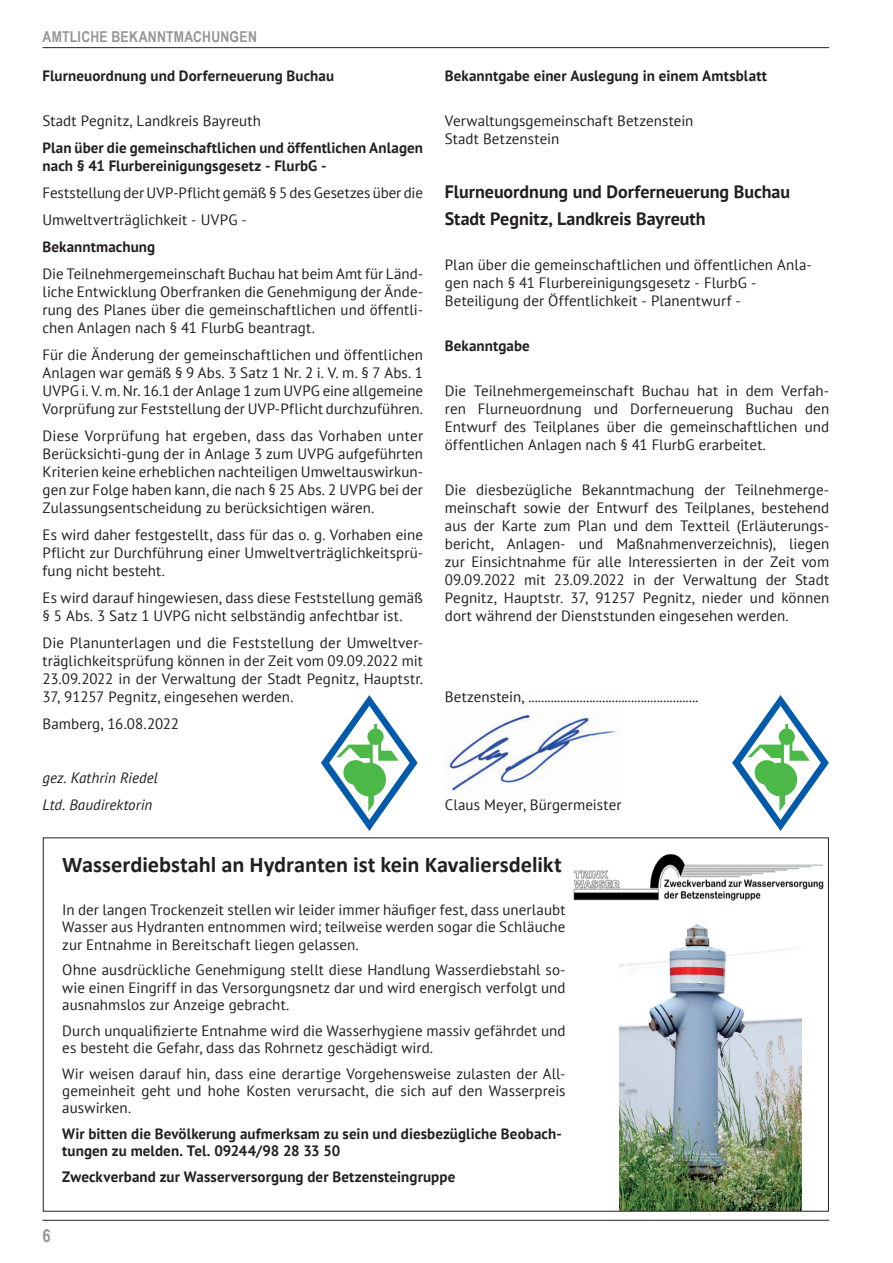
<style>
.page{position:relative;width:893px;height:1263px;background:#fff}
.page>*{position:absolute;margin:0;border:0;box-sizing:border-box;transform-origin:0 0}
.t1{font:700 22.5px "Calibri";letter-spacing:-.005em;color:#231f20}
.t2{font:700 18px/27px "PT Sans";color:#231f20}
.t3{font:700 18px "Arial Narrow";color:#939598}
.t4{font:15px/18px "PT Sans";letter-spacing:.005em;color:#231f20;text-align:justify}
.t5{font:700 15px/17.2px "PT Sans";letter-spacing:.005em;color:#231f20}
.t6{font:italic 15px/27px "PT Sans";letter-spacing:.005em;color:#231f20}
.t7{font:700 15px "Arial Narrow";letter-spacing:.015em;color:#939598}
</style>
<div class="page">
<hr style="left:43px;top:47px;width:786px;height:1px;background:#231f20">
<hr style="left:43px;top:1220px;width:786px;height:1px;background:#231f20">
<img style="left:619px;top:924px;width:182px;height:285px">
<img style="left:574px;top:854px;width:250px;height:46px">
<img style="left:445px;top:712px;width:172px;height:81px">
<svg style="left:321px;top:695px;width:97px;height:136px"></svg>
<svg style="left:732px;top:695px;width:97px;height:136px"></svg>
<p class="t7" style="left:43px;top:26px;width:216px">AMTLICHE BEKANNTMACHUNGEN</p>
<p class="t5" style="left:43px;top:67px;width:293px">Flurneuordnung und Dorferneuerung Buchau</p>
<p class="t4" style="left:43px;top:111px;width:220px">Stadt Pegnitz, Landkreis Bayreuth</p>
<p class="t5" style="left:43px;top:138px;width:382px;line-height:18px">Plan über die gemeinschaftlichen und öffentlichen Anlagen nach § 41 Flurbereinigungsgesetz - FlurbG -</p>
<p class="t4" style="left:43px;top:179px;width:382px;line-height:27px">Feststellung der UVP-Pflicht gemäß § 5 des Gesetzes über die<br>Umweltverträglichkeit - UVPG -</p>
<p class="t5" style="left:43px;top:238px;width:114px">Bekanntmachung</p>
<p class="t4" style="left:43px;top:264px;width:382px">Die Teilnehmergemeinschaft Buchau hat beim Amt für Länd&shy;liche Entwicklung Oberfranken die Genehmigung der Ände&shy;rung des Planes über die gemeinschaftlichen und öffentli&shy;chen Anlagen nach § 41 FlurbG beantragt.</p>
<p class="t4" style="left:43px;top:345px;width:382px">Für die Änderung der gemeinschaftlichen und öffentlichen Anlagen war gemäß § 9 Abs. 3 Satz 1 Nr. 2 i. V. m. § 7 Abs. 1<br>UVPG i. V. m. Nr. 16.1 der Anlage 1 zum UVPG eine allgemeine Vorprüfung zur Feststellung der UVP-Pflicht durchzuführen.</p>
<p class="t4" style="left:43px;top:426px;width:382px">Diese Vorprüfung hat ergeben, dass das Vorhaben unter Berücksichti-gung der in Anlage 3 zum UVPG aufgeführten Kriterien keine erheblichen nachteiligen Umweltauswirkun&shy;gen zur Folge haben kann, die nach § 25 Abs. 2 UVPG bei der Zulassungsentscheidung zu berücksichtigen wären.</p>
<p class="t4" style="left:43px;top:525px;width:382px">Es wird daher festgestellt, dass für das o. g. Vorhaben eine Pflicht zur Durchführung einer Umweltverträglichkeitsprü&shy;fung nicht besteht.</p>
<p class="t4" style="left:43px;top:588px;width:382px">Es wird darauf hingewiesen, dass diese Feststellung gemäß § 5 Abs. 3 Satz 1 UVPG nicht selbständig anfechtbar ist.</p>
<p class="t4" style="left:43px;top:633px;width:382px">Die Planunterlagen und die Feststellung der Umweltver&shy;träglichkeitsprüfung können in der Zeit vom 09.09.2022 mit 23.09.2022 in der Verwaltung der Stadt Pegnitz, Hauptstr.<br>37, 91257 Pegnitz, eingesehen werden.</p>
<p class="t4" style="left:43px;top:714px;width:138px">Bamberg, 16.08.2022</p>
<p class="t6" style="left:43px;top:764px;width:117px">gez. Kathrin Riedel<br>Ltd. Baudirektorin</p>
<p class="t5" style="left:445px;top:67px;width:324px">Bekanntgabe einer Auslegung in einem Amtsblatt</p>
<p class="t4" style="left:445px;top:111px;width:250px">Verwaltungsgemeinschaft Betzenstein<br>Stadt Betzenstein</p>
<p class="t2" style="left:445px;top:178px;width:347px">Flurneuordnung und Dorferneuerung Buchau<br>Stadt Pegnitz, Landkreis Bayreuth</p>
<p class="t4" style="left:445px;top:255px;width:368px;text-align:left">Plan über die gemeinschaftlichen und öffentlichen Anla&shy;gen nach § 41 Flurbereinigungsgesetz - FlurbG -<br>Beteiligung der Öffentlichkeit - Planentwurf -</p>
<p class="t5" style="left:445px;top:337px;width:87px">Bekanntgabe</p>
<p class="t4" style="left:445px;top:381px;width:386px">Die Teilnehmergemeinschaft Buchau hat in dem Verfah&shy;ren Flurneuordnung und Dorferneuerung Buchau den Entwurf des Teilplanes über die gemeinschaftlichen und öffentlichen Anlagen nach § 41 FlurbG erarbeitet.</p>
<p class="t4" style="left:445px;top:480px;width:386px">Die diesbezügliche Bekanntmachung der Teilnehmerge&shy;meinschaft sowie der Entwurf des Teilplanes, bestehend aus der Karte zum Plan und dem Textteil (Erläuterungs&shy;bericht, Anlagen- und Maßnahmenverzeichnis), liegen zur Einsichtnahme für alle Interessierten in der Zeit vom 09.09.2022 mit 23.09.2022 in der Verwaltung der Stadt Pegnitz, Hauptstr. 37, 91257 Pegnitz, nieder und können dort während der Dienststunden eingesehen werden.</p>
<p class="t4" style="left:445px;top:687px;width:255px">Betzenstein, .....................................................</p>
<p class="t4" style="left:445px;top:795px;width:178px">Claus Meyer, Bürgermeister</p>
<h1 class="t1" style="left:62px;top:850px;width:501px">Wasserdiebstahl an Hydranten ist kein Kavaliersdelikt</h1>
<p class="t4" style="left:62px;top:901px;width:505px;line-height:17.2px">In der langen Trockenzeit stellen wir leider immer häufiger fest, dass unerlaubt Wasser aus Hydranten entnommen wird; teilweise werden sogar die Schläuche zur Entnahme in Bereitschaft liegen gelassen.</p>
<p class="t4" style="left:62px;top:961px;width:505px;line-height:17.2px">Ohne ausdrückliche Genehmigung stellt diese Handlung Wasserdiebstahl so&shy;wie einen Eingriff in das Versorgungsnetz dar und wird energisch verfolgt und ausnahmslos zur Anzeige gebracht.</p>
<p class="t4" style="left:62px;top:1021px;width:505px;line-height:17.2px">Durch unqualifizierte Entnahme wird die Wasserhygiene massiv gefährdet und es besteht die Gefahr, dass das Rohrnetz geschädigt wird.</p>
<p class="t4" style="left:62px;top:1064px;width:505px;line-height:17.2px">Wir weisen darauf hin, dass eine derartige Vorgehensweise zulasten der All&shy;gemeinheit geht und hohe Kosten verursacht, die sich auf den Wasserpreis auswirken.</p>
<p class="t5" style="left:62px;top:1124px;width:501px">Wir bitten die Bevölkerung aufmerksam zu sein und diesbezügliche Beobach&shy;tungen zu melden. Tel. 09244/98 28 33 50</p>
<p class="t5" style="left:62px;top:1167px;width:395px">Zweckverband zur Wasserversorgung der Betzensteingruppe</p>
<p class="t3" style="left:43px;top:1222px;width:10px">6</p>
</div>
